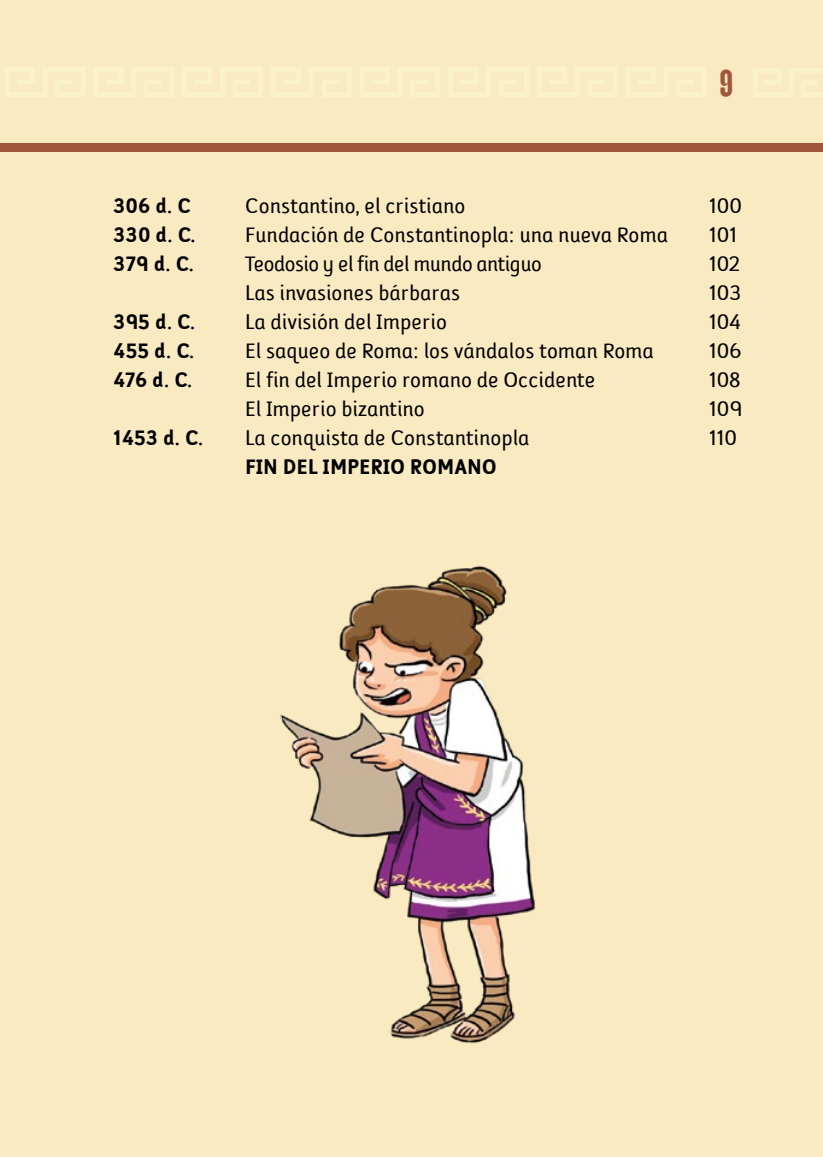
<style>
.page{position:relative;width:823px;height:1157px;background:#fff}
.page>*{position:absolute;margin:0;border:0;box-sizing:border-box;transform-origin:0 0}
.t1{font:36px "Kipp No 1";color:#a2573b}
.t2{font:22px/29px "Folder";color:#000}
.t3{font:700 22px/29px "Folder";color:#000}
</style>
<div class="page">
<div style="left:0;top:0;width:822px;height:1157px;background:#f9eac2"></div>
<div style="left:0;top:143px;width:822px;height:9px;background:#a2573b"></div>
<img style="left:280px;top:565px;width:255px;height:478px">
<p class="t3" style="left:113px;top:191px;width:84px">306 d. C<br>330 d. C.<br>379 d. C.</p>
<p class="t3" style="left:113px;top:307px;width:84px;text-align:justify">395 d. C.<br>455 d. C.<br>476 d. C.</p>
<p class="t3" style="left:113px;top:423px;width:92px">1453 d. C.</p>
<p class="t2" style="left:245px;top:192px;width:424px">Constantino, el cristiano<br>Fundación de Constantinopla: una nueva Roma<br>Teodosio y el fin del mundo antiguo<br>Las invasiones bárbaras<br>La división del Imperio<br>El saqueo de Roma: los vándalos toman Roma<br>El fin del Imperio romano de Occidente<br>El Imperio bizantino<br>La conquista de Constantinopla</p>
<p class="t3" style="left:245px;top:452px;width:253px">FIN DEL IMPERIO ROMANO</p>
<h1 class="t1" style="left:719px;top:61px;width:15px">9</h1>
<p class="t2" style="left:709px;top:192px;width:35px">100<br>101<br>102<br>103<br>104<br>106<br>108<br>109<br>110</p>
</div>
